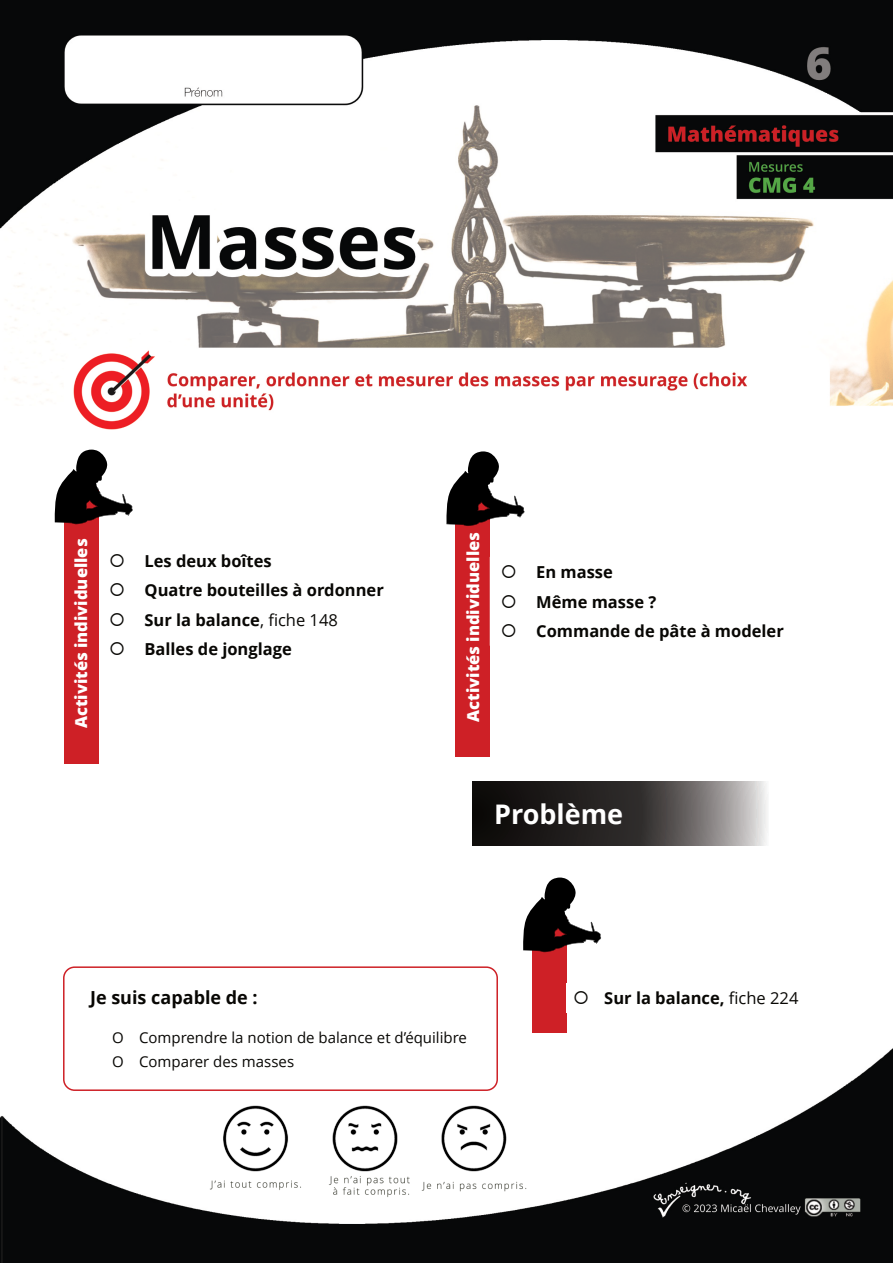
<style>
.page{position:relative;width:893px;height:1263px;background:#fff}
.page>*{position:absolute;margin:0;border:0;box-sizing:border-box;transform-origin:0 0}
.t1{font:700 27px "Open Sans";color:#fff}
.t2{font:700 18px "Open Sans";color:#080704}
.t3{font:700 16.5px "Open Sans";color:#080704}
.t4{font:800 16.5px "Open Sans";color:#fff}
.t5{font:15px/24px "Open Sans";color:#080704}
.s1{font-weight:400}
</style>
<div class="page">
<img style="left:0;top:0;width:893px;height:1263px">
<div style="left:63px;top:966px;width:435px;height:125px;background:#fff;border:2px solid #ce2026;border-radius:11px"></div>
<img style="left:64px;top:1103px;width:608px;height:96px">
<svg style="left:98px;top:545px;width:339px;height:268px"></svg>
<div style="left:64px;top:490px;width:34px;height:274px;background:#ce2026"></div>
<svg style="left:55px;top:450px;width:78px;height:74px"></svg>
<div style="left:456px;top:492px;width:34px;height:265px;background:#ce2026"></div>
<svg style="left:446px;top:451px;width:78px;height:75px"></svg>
<svg style="left:473px;top:781px;width:296px;height:64px;background:#494645"></svg>
<svg style="left:490px;top:557px;width:339px;height:89px"></svg>
<div style="left:532px;top:918px;width:34px;height:115px;background:#ce2026"></div>
<svg style="left:523px;top:877px;width:78px;height:75px"></svg>
<div style="left:566px;top:983px;width:263px;height:29px;background:#fff"></div>
<p class="t4" style="left:75px;top:728px;width:191px;rotate:-90deg">Activités individuelles</p>
<p class="t4" style="left:466px;top:722px;width:191px;rotate:-90deg">Activités individuelles</p>
<p class="t3" style="left:109px;top:554px;width:164px">○ Les deux boîtes</p>
<p class="t3" style="left:109px;top:583px;width:276px">○ Quatre bouteilles à ordonner</p>
<p class="t3" style="left:109px;top:613px;width:230px">○ Sur la balance<span class="s1">, fiche 148</span></p>
<p class="t3" style="left:109px;top:643px;width:184px">○ Balles de jonglage</p>
<p class="t3" style="left:501px;top:565px;width:114px">○ En masse</p>
<p class="t3" style="left:501px;top:595px;width:157px">○ Même masse ?</p>
<p class="t3" style="left:501px;top:624px;width:285px">○ Commande de pâte à modeler</p>
<h1 class="t1" style="left:494px;top:803px;width:131px">Problème</h1>
<p class="t2" style="left:90px;top:990px;width:169px">Je suis capable de :</p>
<p class="t5" style="left:112px;top:1027px;width:356px">O Comprendre la notion de balance et d’équilibre<br>O Comparer des masses</p>
<p class="t3" style="left:573px;top:991px;width:227px">○ Sur la balance, <span class="s1">fiche 224</span></p>
</div>
